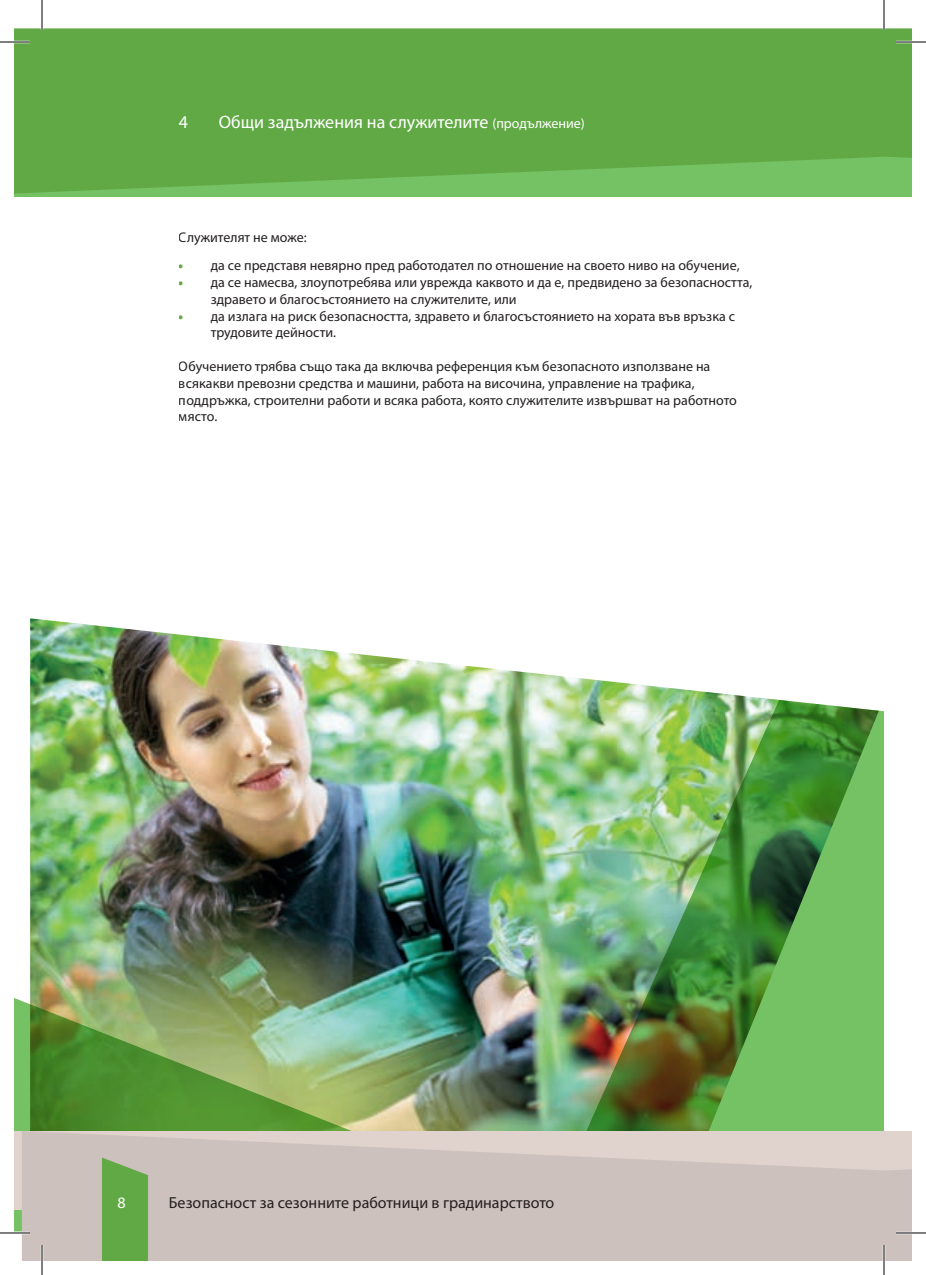
<style>
.page{position:relative;width:926px;height:1275px;background:#fff}
.page>*{position:absolute;margin:0;border:0;box-sizing:border-box;transform-origin:0 0}
.t1{font:18px "Myriad Pro";color:#fff}
.t2{font:16px "Myriad Pro";color:#231f20}
.t3{font:16px "Myriad Pro";color:#fff}
.t4{font:14px/16.8px "Myriad Pro";color:#231f20}
.s1{font-size:14px}
.s2{font-weight:900;color:#61a945}
</style>
<div class="page">
<div style="left:883px;top:1131px;width:29px;height:78px;background:#e0d3cd"></div>
<div style="left:885px;top:1169px;width:27px;height:92px;background:#ccc1bd"></div>
<img style="left:30px;top:618px;width:750px;height:82px">
<img style="left:14px;top:700px;width:870px;height:531px">
<svg style="left:22px;top:1131px;width:863px;height:130px;background:#cfc3bf"></svg>
<svg style="left:102px;top:1157px;width:46px;height:104px;background:#6aab4f"></svg>
<div style="left:884px;top:82px;width:28px;height:115px;background:#75c264"></div>
<div style="left:14px;top:82px;width:870px;height:115px;background:#75c264"></div>
<div style="left:885px;top:28px;width:27px;height:130px;background:#61a945"></div>
<svg style="left:14px;top:28px;width:871px;height:165px;background:#63ab48"></svg>
<hr style="left:0;top:41px;width:30px;height:2px;background:#fff">
<hr style="left:896px;top:41px;width:30px;height:2px;background:#fff">
<hr style="left:0;top:1231px;width:30px;height:3px;background:#fff">
<hr style="left:896px;top:1231px;width:30px;height:3px;background:#fff">
<hr style="left:41px;top:0;width:2px;height:30px;background:#fff">
<hr style="left:41px;top:1245px;width:2px;height:30px;background:#fff">
<hr style="left:883px;top:0;width:2px;height:30px;background:#fff">
<hr style="left:883px;top:1245px;width:2px;height:30px;background:#fff">
<hr style="left:0;top:42px;width:30px;height:1px;background:#000">
<hr style="left:896px;top:42px;width:30px;height:1px;background:#000">
<hr style="left:0;top:1232px;width:30px;height:1px;background:#000">
<hr style="left:896px;top:1232px;width:30px;height:1px;background:#000">
<hr style="left:42px;top:0;width:1px;height:30px;background:#000">
<hr style="left:42px;top:1245px;width:1px;height:30px;background:#000">
<hr style="left:884px;top:0;width:1px;height:30px;background:#000">
<hr style="left:884px;top:1245px;width:1px;height:30px;background:#000">
<p class="t1" style="left:179px;top:111px;width:11px">4</p>
<p class="t1" style="left:219px;top:111px;width:367px">Общи задължения на служителите <span class="s1">(продължение)</span></p>
<p class="t4" style="left:179px;top:229px;width:129px">Служителят не може:</p>
<p class="t4" style="left:179px;top:257px;width:562px"><span class="s2">•</span> да се представя невярно пред работодател по отношение на своето ниво на обучение,</p>
<p class="t4" style="left:211px;top:273px;width:543px;text-indent:-32px"><span class="s2">•</span> да се намесва, злоупотребява или уврежда каквото и да е, предвидено за безопасността, здравето и благосъстоянието на служителите, или</p>
<p class="t4" style="left:211px;top:307px;width:526px;text-indent:-32px"><span class="s2">•</span> да излага на риск безопасността, здравето и благосъстоянието на хората във връзка с трудовите дейности.</p>
<p class="t4" style="left:179px;top:357px;width:560px">Обучението трябва също така да включва референция към безопасното използване на всякакви превозни средства и машини, работа на височина, управление на трафика, поддръжка, строителни работи и всяка работа, която служителите извършват на работното място.</p>
<p class="t3" style="left:118px;top:1192px;width:10px">8</p>
<p class="t2" style="left:169px;top:1192px;width:387px">Безопасност за сезонните работници в градинарството</p>
</div>
